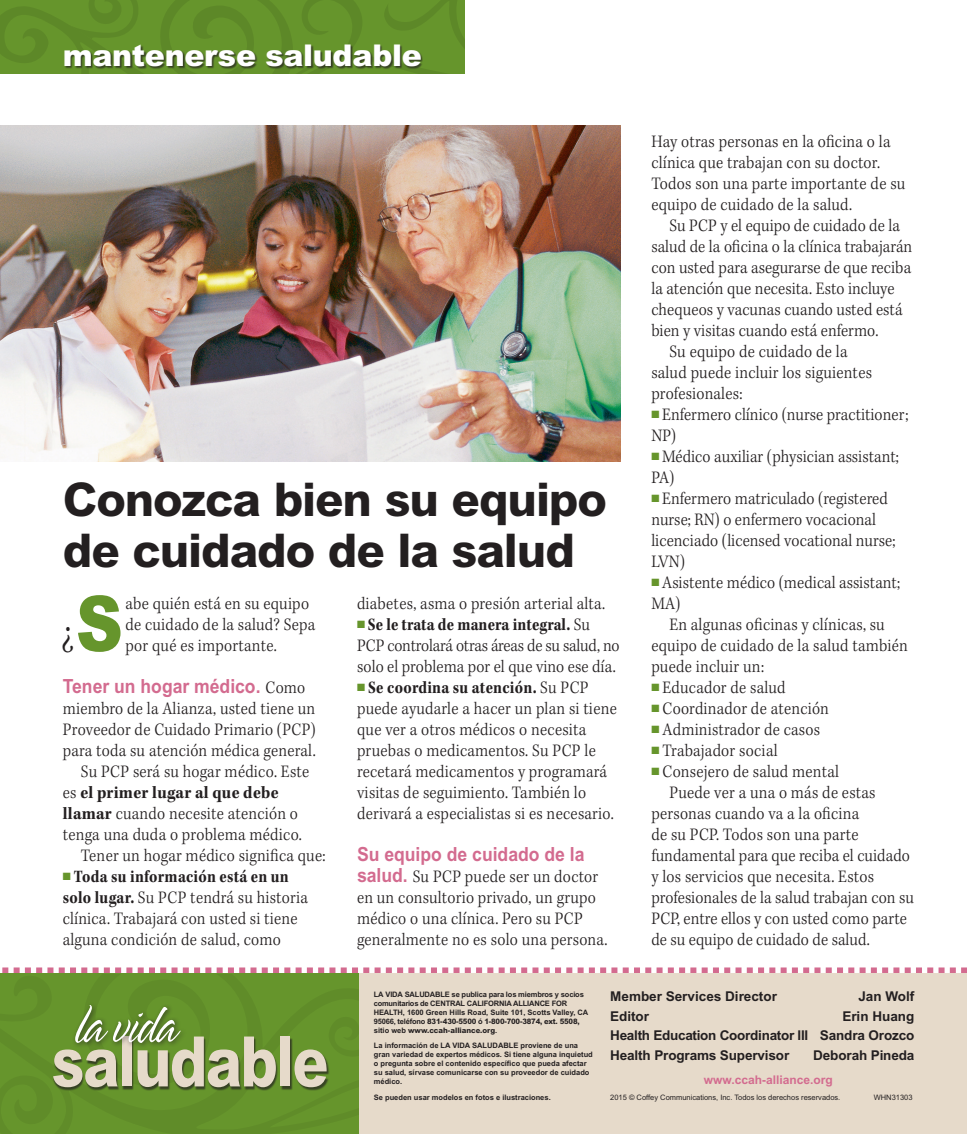
<style>
.page{position:relative;width:967px;height:1134px;background:#fff}
.page>*{position:absolute;margin:0;border:0;box-sizing:border-box;transform-origin:0 0}
.SPnwn_BODY{font:800 69.6px "Arial MT Std";letter-spacing:-.03em;color:#e6daca;scale:.85 1}
.t1{font:63.75px "Spring LP Light";letter-spacing:-.02em;color:#fff;scale:.85 1}
.nwn_HEAD_FEATURE__2{font:800 46.5px/51px "Arial MT Std";letter-spacing:-.025em;color:#231f20}
.SPnwn_body_1st{font:38.4px "Kepler Std Light Scn";color:#231f20;scale:.9 1}
.SPnwn_topic_banner{font:900 30px "Arial MT Std";letter-spacing:-.01em;color:#fff}
.SPnwn_body_breaker{font:700 19.5px "Arial MT Std";color:#d36b8f;scale:.9 1}
.SPnwn_BODY-2{font:300 18px/21px "Kepler Std";letter-spacing:.01em;color:#231f20;scale:.9 1}
.SPnwn_body_breaker-2{font:300 18px/21px "Kepler Std";letter-spacing:.015em;color:#231f20;scale:.9 1}
.SPnwn_body_1st-2{font:300 18px/21px "Kepler Std";letter-spacing:.015em;color:#231f20;scale:.9 1}
.t2{font:700 13.5px "Arial MT Std";letter-spacing:-.01em;color:#231f20}
.t3{font:700 12px "Arial MT Std";color:#d36b8f}
.t4{font:700 7.5px/9px "Arial MT Std";color:#231f20}
.t5{font:700 7.5px/9px "Arial MT Std";letter-spacing:-.02em;color:#231f20}
.t6{font:7.5px "Arial MT Std";color:#231f20}
.s1{font-family:"Arial MT Std";font-weight:900;font-size:76.8px;color:#66952c}
.s2{font-family:"Kepler Std";font-weight:300;font-size:18px;color:#231f20}
.s3{font-weight:700}
.s4{color:#66952c}
.s5{font-size:10.5px;color:#66952c}
.s6{font-family:"Kepler Std Bold Scn";font-weight:400}
.s7{font-family:"Arial MT Std";font-weight:700;font-size:19.5px;color:#d36b8f}
.s8{font-weight:800}
</style>
<div class="page">
<svg style="left:0;top:0;width:464px;height:73px;background:#63912a"></svg>
<svg style="left:0;top:967px;width:966px;height:167px;background:#c2c49e"></svg>
<div style="left:53px;top:1038px;width:276px;height:53px;background:#231f20;opacity:.7"></div>
<div style="left:72px;top:1002px;width:115px;height:47px;background:#231f20;opacity:.7"></div>
<div style="left:65px;top:45px;width:358px;height:25px;background:#231f20;opacity:.7"></div>
<img style="left:0;top:126px;width:620px;height:336px">
<p class="SPnwn_topic_banner" style="left:63px;top:36px;width:360px">mantenerse saludable</p>
<p class="nwn_HEAD_FEATURE__2" style="left:63px;top:474px;width:545px">Conozca bien su equipo de cuidado de la salud</p>
<p class="SPnwn_body_1st" style="left:61px;top:611px;width:70px">¿<span class="s1">S</span></p>
<p class="SPnwn_body_1st-2" style="left:125px;top:594px;width:212px">abe quién está en su equipo de cuidado de la salud? Sepa por qué es importante.</p>
<p class="SPnwn_body_breaker" style="left:63px;top:675px;width:271px">Tener un hogar médico. <span class="s2">Como</span></p>
<p class="SPnwn_body_breaker-2" style="left:63px;top:699px;width:282px;text-align:justify">miembro de la Alianza, usted tiene un Proveedor de Cuidado Primario (PCP) para toda su atención médica general.</p>
<p class="SPnwn_BODY-2" style="left:63px;top:762px;width:275px;text-indent:18px">Su PCP será su hogar médico. Este es <span class="s3">el primer lugar al que debe llamar</span> cuando necesite atención o tenga una duda o problema médico.</p>
<p class="SPnwn_BODY-2" style="left:81px;top:846px;width:273px">Tener un hogar médico significa que:</p>
<p class="SPnwn_BODY-2" style="left:63px;top:867px;width:274px"><span class="s4">■</span><span class="s5">■</span> <span class="s6">Toda su información está en un solo lugar.</span> Su PCP tendrá su historia clínica. Trabajará con usted si tiene alguna condición de salud, como</p>
<p class="SPnwn_BODY-2" style="left:357px;top:594px;width:277px">diabetes, asma o presión arterial alta.</p>
<p class="SPnwn_BODY-2" style="left:357px;top:615px;width:293px"><span class="s4">■</span><span class="s5">■</span> <span class="s6">Se le trata de manera integral.</span> Su<br>PCP controlará otras áreas de su salud, no solo el problema por el que vino ese día.</p>
<p class="SPnwn_BODY-2" style="left:357px;top:678px;width:290px"><span class="s4">■</span><span class="s5">■</span> <span class="s6">Se coordina su atención.</span> Su PCP puede ayudarle a hacer un plan si tiene que ver a otros médicos o necesita pruebas o medicamentos. Su PCP le recetará medicamentos y programará visitas de seguimiento. También lo derivará a especialistas si es necesario.</p>
<p class="SPnwn_body_breaker" style="left:357px;top:843px;width:254px">Su equipo de cuidado de la</p>
<p class="SPnwn_body_breaker-2" style="left:357px;top:867px;width:280px"><span class="s7">salud.</span> Su PCP puede ser un doctor en un consultorio privado, un grupo médico o una clínica. Pero su PCP generalmente no es solo una persona.</p>
<p class="SPnwn_body_breaker-2" style="left:651px;top:132px;width:283px">Hay otras personas en la oficina o la clínica que trabajan con su doctor.<br>Todos son una parte importante de su equipo de cuidado de la salud.</p>
<p class="SPnwn_BODY-2" style="left:651px;top:216px;width:291px;text-indent:18px">Su PCP y el equipo de cuidado de la salud de la oficina o la clínica trabajarán con usted para asegurarse de que reciba la atención que necesita. Esto incluye chequeos y vacunas cuando usted está bien y visitas cuando está enfermo.</p>
<p class="SPnwn_BODY-2" style="left:651px;top:342px;width:247px;text-indent:18px">Su equipo de cuidado de la salud puede incluir los siguientes profesionales:</p>
<p class="SPnwn_BODY-2" style="left:651px;top:405px;width:287px"><span class="s4">■</span><span class="s5">■</span> Enfermero clínico (nurse practitioner;<br>NP)</p>
<p class="SPnwn_BODY-2" style="left:651px;top:447px;width:276px"><span class="s4">■</span><span class="s5">■</span> Médico auxiliar (physician assistant;<br>PA)</p>
<p class="SPnwn_BODY-2" style="left:651px;top:489px;width:272px"><span class="s4">■</span><span class="s5">■</span> Enfermero matriculado (registered nurse; RN) o enfermero vocacional licenciado (licensed vocational nurse;<br>LVN)</p>
<p class="SPnwn_BODY-2" style="left:651px;top:573px;width:277px"><span class="s4">■</span><span class="s5">■</span> Asistente médico (medical assistant;<br>MA)</p>
<p class="SPnwn_BODY-2" style="left:651px;top:615px;width:286px;text-indent:18px">En algunas oficinas y clínicas, su equipo de cuidado de la salud también puede incluir un:</p>
<p class="SPnwn_BODY-2" style="left:651px;top:678px;width:151px"><span class="s4">■</span><span class="s5">■</span> Educador de salud</p>
<p class="SPnwn_BODY-2" style="left:651px;top:699px;width:199px"><span class="s4">■</span><span class="s5">■</span> Coordinador de atención</p>
<p class="SPnwn_BODY-2" style="left:651px;top:720px;width:189px"><span class="s4">■</span><span class="s5">■</span> Administrador de casos</p>
<p class="SPnwn_BODY-2" style="left:651px;top:741px;width:142px"><span class="s4">■</span><span class="s5">■</span> Trabajador social</p>
<p class="SPnwn_BODY-2" style="left:651px;top:762px;width:210px"><span class="s4">■</span><span class="s5">■</span> Consejero de salud mental</p>
<p class="SPnwn_BODY-2" style="left:651px;top:783px;width:293px;text-indent:18px">Puede ver a una o más de estas personas cuando va a la oficina<br>de su PCP. Todos son una parte fundamental para que reciba el cuidado y los servicios que necesita. Estos profesionales de la salud trabajan con su PCP, entre ellos y con usted como parte de su equipo de cuidado de salud.</p>
<p class="t1" style="left:74px;top:992px;width:121px">la vida</p>
<p class="SPnwn_BODY" style="left:51px;top:1020px;width:327px">saludable</p>
<p class="t2" style="left:610px;top:988px;width:168px">Member Services Director</p>
<p class="t2" style="left:857px;top:988px;width:58px">Jan Wolf</p>
<p class="t2" style="left:610px;top:1008px;width:40px">Editor</p>
<p class="t2" style="left:841px;top:1008px;width:74px">Erin Huang</p>
<p class="t2" style="left:610px;top:1027px;width:305px">Health Education Coordinator III Sandra Orozco</p>
<p class="t2" style="left:610px;top:1047px;width:180px">Health Programs Supervisor</p>
<p class="t2" style="left:812px;top:1047px;width:103px">Deborah Pineda</p>
<p class="t5" style="left:373px;top:989px;width:216px">LA VIDA SALUDABLE se publica para los miembros y socios comunitarios de CENTRAL CALIFORNIA ALLIANCE FOR HEALTH, 1600 Green Hills Road, Suite 101, Scotts Valley, CA 95066, teléfono <span class="s8">831-430-5500</span> ó <span class="s8">1-800-700-3874, ext. 5508, </span>sitio web <span class="s8">www.ccah-alliance.org</span>.</p>
<p class="t4" style="left:373px;top:1040px;width:220px">La información de LA VIDA SALUDABLE proviene de una gran variedad de expertos médicos. Si tiene alguna inquietud o pregunta sobre el contenido específico que pueda afectar su salud, sírvase comunicarse con su proveedor de cuidado médico.</p>
<p class="t4" style="left:373px;top:1093px;width:178px">Se pueden usar modelos en fotos e ilustraciones.</p>
<p class="t6" style="left:610px;top:1093px;width:231px">2015 © Coffey Communications, Inc. Todos los derechos reservados.</p>
<p class="t6" style="left:873px;top:1093px;width:40px">WHN31303</p>
<p class="t3" style="left:703px;top:1072px;width:130px">www.ccah-alliance.org</p>
</div>
